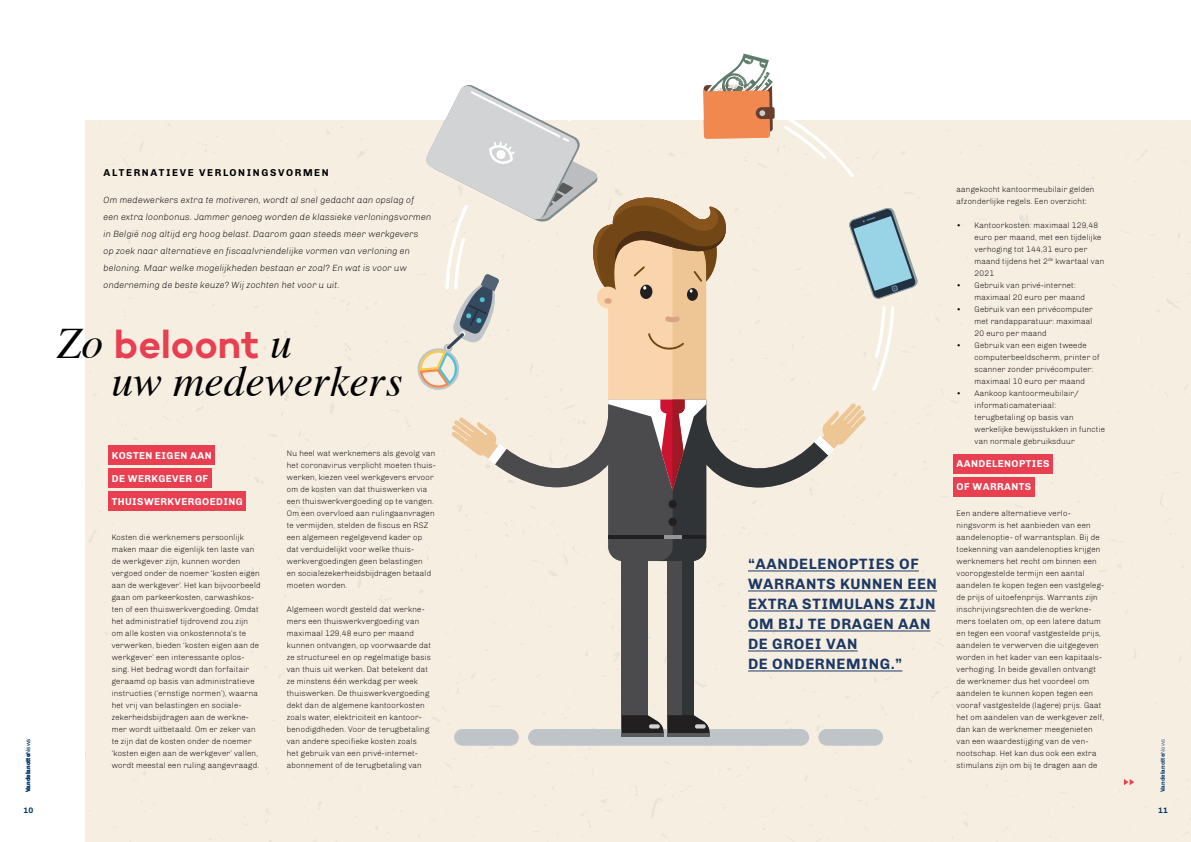
<style>
.page{position:relative;width:1191px;height:842px;background:#fff}
.page>*{position:absolute;margin:0;border:0;box-sizing:border-box;transform-origin:0 0}
.t1{font:italic 43.5px "Times";color:#000}
.t2{font:600 40px "Campton";letter-spacing:-.005em;color:#e83f51}
.t3{font:700 15px/20px "Chivo";letter-spacing:.04em;color:#1b3965}
.t4{font:700 10px "Chivo";letter-spacing:.04em;color:#fff}
.t5{font:700 10px "Chivo";letter-spacing:.16em;color:#000}
.t6{font:italic 300 9px/17px "Chivo";color:#000}
.t7{font:300 8px/12px "Chivo";color:#000}
.t8{font:700 8px "Chivo";color:#00376b}
.t9{font:700 6px "Chivo";color:#00376b}
.s1{font-weight:300}
.s2{font-family:"Times";font-weight:400;font-style:italic;font-size:43.5px;color:#000}
</style>
<div class="page">
<div style="left:85px;top:120px;width:1106px;height:722px;background:#f7eee2"></div>
<svg style="left:1123px;top:779px;width:11px;height:6px"></svg>
<div style="left:953px;top:454px;width:99px;height:19px;background:#e83f51"></div>
<div style="left:953px;top:477px;width:81px;height:19px;background:#e83f51"></div>
<div style="left:528px;top:729px;width:281px;height:16px;background:#bec4c8;border-radius:8px"></div>
<div style="left:454px;top:729px;width:65px;height:16px;background:#bec4c8;border-radius:8px"></div>
<div style="left:818px;top:729px;width:65px;height:16px;background:#bec4c8;border-radius:8px"></div>
<div style="left:621px;top:557px;width:26px;height:158px;background:#4b4b4d"></div>
<div style="left:667px;top:557px;width:26px;height:158px;background:#4b4b4d"></div>
<div style="left:682px;top:557px;width:11px;height:158px;background:#313437"></div>
<hr style="left:667px;top:733px;width:42px;height:4px;background:#595a5c">
<svg style="left:621px;top:715px;width:88px;height:18px;background:#484443"></svg>
<hr style="left:621px;top:733px;width:42px;height:4px;background:#595a5c">
<svg style="left:649px;top:724px;width:10px;height:4px"></svg>
<svg style="left:414px;top:53px;width:504px;height:508px;background:#e1d7cb"></svg>
<hr style="left:748px;top:571px;width:171px;height:1px;background:#1b3965">
<hr style="left:748px;top:591px;width:189px;height:1px;background:#1b3965">
<hr style="left:748px;top:611px;width:187px;height:1px;background:#1b3965">
<hr style="left:748px;top:631px;width:182px;height:1px;background:#1b3965">
<hr style="left:748px;top:651px;width:109px;height:1px;background:#1b3965">
<hr style="left:748px;top:671px;width:154px;height:1px;background:#1b3965">
<div style="left:108px;top:446px;width:107px;height:19px;background:#e83f51"></div>
<div style="left:108px;top:469px;width:103px;height:19px;background:#e83f51"></div>
<div style="left:108px;top:492px;width:138px;height:19px;background:#e83f51"></div>
<p class="t9" style="left:24px;top:792px;width:55px;rotate:-90deg">Vandelanotte<span class="s1">News</span></p>
<p class="t8" style="left:23px;top:806px;width:11px">10</p>
<p class="t5" style="left:104px;top:166px;width:227px">ALTERNATIEVE VERLONINGSVORMEN</p>
<p class="t6" style="left:103px;top:191px;width:329px">Om medewerkers extra te motiveren, wordt al snel gedacht aan opslag of een extra loonbonus. Jammer genoeg worden de klassieke verloningsvormen in België nog altijd erg hoog belast. Daarom gaan steeds meer werkgevers op zoek naar alternatieve en fiscaalvriendelijke vormen van verloning en beloning. Maar welke mogelijkheden bestaan er zoal? En wat is voor uw onderneming de beste keuze? Wij zochten het voor u uit.</p>
<h2 class="t2" style="left:57px;top:318px;width:236px"><span class="s2">Zo</span> beloont <span class="s2">u</span></h2>
<h1 class="t1" style="left:112px;top:343px;width:293px">uw medewerkers</h1>
<p class="t4" style="left:112px;top:449px;width:101px">KOSTEN EIGEN AAN</p>
<p class="t4" style="left:112px;top:472px;width:98px">DE WERKGEVER OF</p>
<p class="t4" style="left:112px;top:495px;width:132px">THUISWERKVERGOEDING</p>
<p class="t7" style="left:112px;top:531px;width:151px">Kosten die werknemers persoonlijk maken maar die eigenlijk ten laste van de werkgever zijn, kunnen worden vergoed onder de noemer ‘kosten eigen aan de werkgever’. Het kan bijvoorbeeld gaan om parkeerkosten, carwashkos&shy;ten of een thuiswerkvergoeding. Omdat het administratief tijdrovend zou zijn om alle kosten via onkostennota’s te verwerken, bieden ‘kosten eigen aan de werkgever’ een interessante oplos&shy;sing. Het bedrag wordt dan forfaitair geraamd op basis van administratieve instructies (‘ernstige normen’), waarna het vrij van belastingen en sociale&shy;zekerheidsbijdragen aan de werkne&shy;mer wordt uitbetaald. Om er zeker van te zijn dat de kosten onder de noemer ‘kosten eigen aan de werkgever’ vallen, wordt meestal een ruling aangevraagd.</p>
<p class="t7" style="left:287px;top:447px;width:150px">Nu heel wat werknemers als gevolg van het coronavirus verplicht moeten thuis&shy;werken, kiezen veel werkgevers ervoor om de kosten van dat thuiswerken via een thuiswerkvergoeding op te vangen.<br>Om een overvloed aan rulingaanvragen te vermijden, stelden de fiscus en RSZ een algemeen regelgevend kader op dat verduidelijkt voor welke thuis&shy;werkvergoedingen geen belastingen<br>en socialezekerheidsbijdragen betaald moeten worden.</p>
<p class="t7" style="left:287px;top:603px;width:146px">Algemeen wordt gesteld dat werkne&shy;mers een thuiswerkvergoeding van maximaal 129,48 euro per maand kunnen ontvangen, op voorwaarde dat ze structureel en op regelmatige basis van thuis uit werken. Dat betekent dat ze minstens één werkdag per week thuiswerken. De thuiswerkvergoeding dekt dan de algemene kantoorkosten zoals water, elektriciteit en kantoor&shy;benodigdheden. Voor de terugbetaling van andere specifieke kosten zoals<br>het gebruik van een privé-internet&shy;abonnement of de terugbetaling van</p>
<h3 class="t3" style="left:748px;top:554px;width:190px">“AANDELENOPTIES OF<br>WARRANTS KUNNEN EEN<br>EXTRA STIMULANS ZIJN<br>OM BIJ TE DRAGEN AAN<br>DE GROEI VAN<br>DE ONDERNEMING.”</h3>
<p class="t7" style="left:956px;top:183px;width:139px">aangekocht kantoormeubilair gelden afzonderlijke regels. Een overzicht:</p>
<p class="t7" style="left:974px;top:219px;width:131px;text-indent:-18px">• Kantoorkosten: maximaal 129,48 euro per maand, met een tijdelijke verhoging tot 144,31 euro per maand tijdens het 2<sup>de</sup> kwartaal van<br>2021</p>
<p class="t7" style="left:974px;top:279px;width:112px;text-indent:-18px">• Gebruik van privé-internet: maximaal 20 euro per maand</p>
<p class="t7" style="left:974px;top:303px;width:120px;text-align:justify;text-indent:-18px">• Gebruik van een privécomputer met randapparatuur: maximaal 20 euro per maand</p>
<p class="t7" style="left:974px;top:339px;width:127px;text-indent:-18px">• Gebruik van een eigen tweede computerbeeldscherm, printer of scanner zonder privécomputer: maximaal 10 euro per maand</p>
<p class="t7" style="left:974px;top:387px;width:132px;text-indent:-18px">• Aankoop kantoormeubilair/ informaticamateriaal: terugbetaling op basis van werkelijke bewijsstukken in functie van normale gebruiksduur</p>
<p class="t4" style="left:956px;top:458px;width:94px">AANDELENOPTIES</p>
<p class="t4" style="left:956px;top:481px;width:76px">OF WARRANTS</p>
<p class="t7" style="left:956px;top:507px;width:149px">Een andere alternatieve verlo&shy;ningsvorm is het aanbieden van een aandelenoptie- of warrantsplan. Bij de toekenning van aandelenopties krijgen werknemers het recht om binnen een vooropgestelde termijn een aantal aandelen te kopen tegen een vastgeleg&shy;de prijs of uitoefenprijs. Warrants zijn inschrijvingsrechten die de werkne&shy;mers toelaten om, op een latere datum en tegen een vooraf vastgestelde prijs, aandelen te verwerven die uitgegeven worden in het kader van een kapitaals&shy;verhoging. In beide gevallen ontvangt de werknemer dus het voordeel om aandelen te kunnen kopen tegen een vooraf vastgestelde (lagere) prijs. Gaat het om aandelen van de werkgever zelf, dan kan de werknemer meegenieten van een waardestijging van de ven&shy;nootschap. Het kan dus ook een extra stimulans zijn om bij te dragen aan de</p>
<p class="t9" style="left:1159px;top:792px;width:55px;rotate:-90deg">Vandelanotte<span class="s1">News</span></p>
<p class="t8" style="left:1158px;top:806px;width:11px">11</p>
</div>
